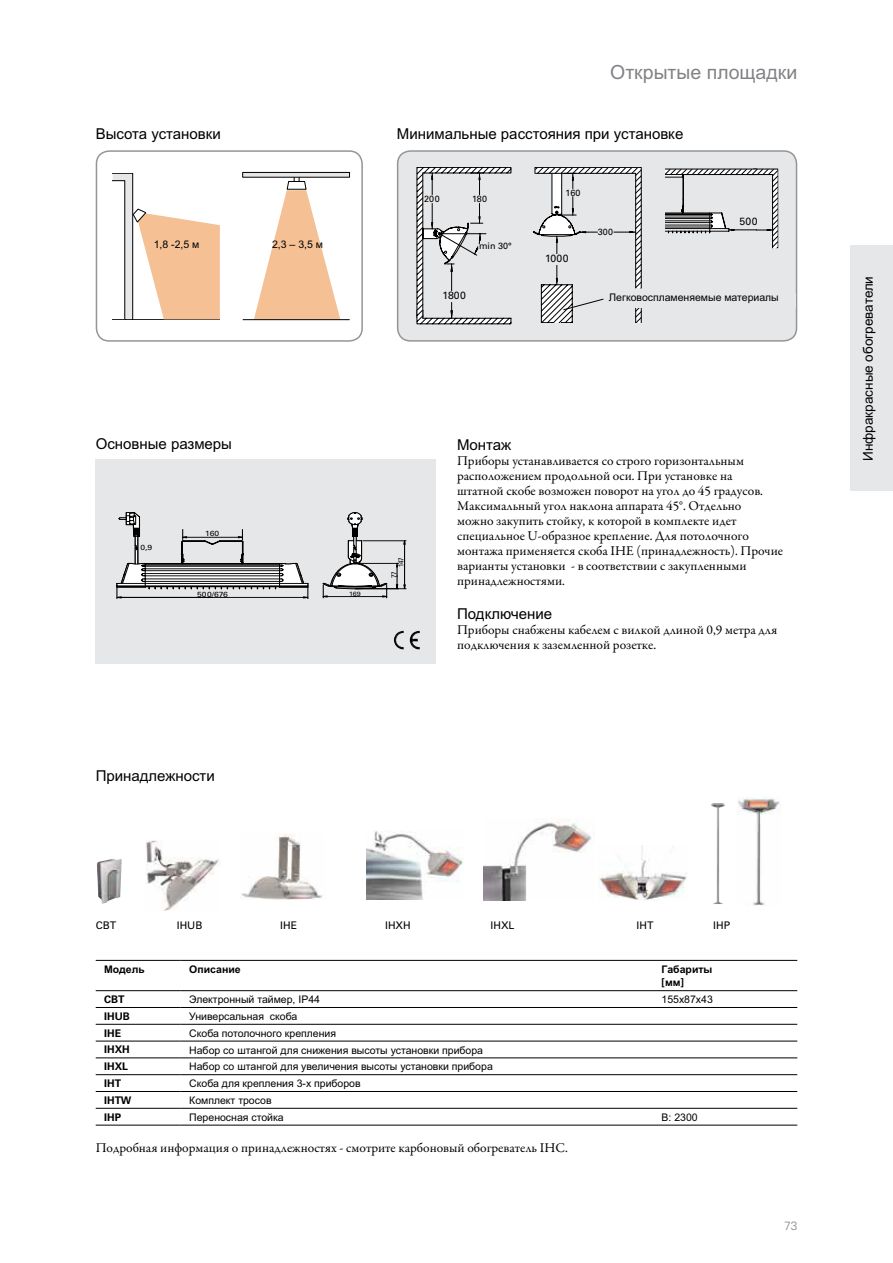
<style>
.page{position:relative;width:893px;height:1263px;background:#fff}
.page>*{position:absolute;margin:0;border:0;box-sizing:border-box;transform-origin:0 0}
.t1{font:19.5px "Arial Cyr";color:#808285}
.t2{font:15px "Arial Cyr";color:#000}
.t3{font:13.5px/15px "Garamond Premr Pro";color:#000}
.t4{font:13.5px "Arial Cyr";color:#000}
.t5{font:300 12px "Univers";color:#808285}
.t6{font:10.5px "Arial Cyr";color:#000}
.t7{font:10.5px "Univers";color:#000}
.t8{font:700 10.5px "Univers";color:#000}
.t9{font:700 10.5px/13.5px "Arial Cyr";color:#000}
.t10{font:9px "Univers";color:#000}
.t11{font:7.35px "Univers";color:#000;scale:1.15 1}
.t12{font:7.05px "Univers";color:#000;scale:.87 1}
.t13{font:6.15px "Univers";color:#000;scale:1.15 1}
.s1{font-family:"Univers"}
</style>
<div class="page">
<img style="left:738px;top:798px;width:43px;height:107px">
<img style="left:711px;top:803px;width:14px;height:101px">
<img style="left:598px;top:846px;width:89px;height:54px">
<img style="left:146px;top:841px;width:73px;height:70px">
<img style="left:366px;top:831px;width:98px;height:69px">
<img style="left:483px;top:820px;width:109px;height:80px">
<img style="left:241px;top:833px;width:82px;height:67px">
<div style="left:243px;top:172px;width:107px;height:5px;background:#e6e7e8"></div>
<div style="left:243px;top:172px;width:107px;height:5px;border:1px solid #000"></div>
<hr style="left:243px;top:319px;width:107px;height:1px;background:#000">
<svg style="left:254px;top:177px;width:86px;height:142px"></svg>
<svg style="left:113px;top:173px;width:107px;height:147px"></svg>
<img style="left:98px;top:859px;width:23px;height:3px">
<div style="left:96px;top:150px;width:267px;height:192px;border:2px solid #939598;border-radius:13px"></div>
<div style="left:96px;top:459px;width:340px;height:204px;background:#e6e7e8"></div>
<svg style="left:116px;top:512px;width:291px;height:87px"></svg>
<div style="left:398px;top:151px;width:398px;height:190px;background:#e6e7e8;border-radius:13px"></div>
<div style="left:397px;top:150px;width:400px;height:192px;border:2px solid #939598;border-radius:13px"></div>
<hr style="left:535px;top:366px;width:101px;height:1px;background:#000">
<svg style="left:417px;top:167px;width:95px;height:157px"></svg>
<svg style="left:665px;top:169px;width:113px;height:79px"></svg>
<div style="left:740px;top:217px;width:23px;height:11px;background:#e6e7e8"></div>
<div style="left:442px;top:291px;width:24px;height:10px;background:#e6e7e8"></div>
<img style="left:394px;top:631px;width:26px;height:18px">
<svg style="left:533px;top:167px;width:108px;height:156px"></svg>
<div style="left:613px;top:288px;width:72px;height:17px;background:#e6e7e8;border-radius:6px"></div>
<div style="left:850px;top:246px;width:43px;height:245px;background:#e6e7e8"></div>
<div style="left:609px;top:293px;width:187px;height:14px;background:#e6e7e8"></div>
<hr style="left:181px;top:960px;width:472px;height:1px;background:#000">
<hr style="left:653px;top:960px;width:144px;height:1px;background:#000">
<hr style="left:96px;top:960px;width:85px;height:1px;background:#000">
<hr style="left:96px;top:990px;width:85px;height:1px;background:#000">
<hr style="left:181px;top:990px;width:472px;height:1px;background:#000">
<hr style="left:653px;top:990px;width:144px;height:1px;background:#000">
<hr style="left:96px;top:1007px;width:85px;height:1px;background:#000">
<hr style="left:181px;top:1007px;width:472px;height:1px;background:#000">
<hr style="left:653px;top:1007px;width:144px;height:1px;background:#000">
<hr style="left:96px;top:1024px;width:85px;height:1px;background:#000">
<hr style="left:181px;top:1024px;width:472px;height:1px;background:#000">
<hr style="left:653px;top:1024px;width:144px;height:1px;background:#000">
<hr style="left:96px;top:1041px;width:85px;height:1px;background:#000">
<hr style="left:181px;top:1041px;width:472px;height:1px;background:#000">
<hr style="left:653px;top:1041px;width:144px;height:1px;background:#000">
<hr style="left:96px;top:1057px;width:85px;height:1px;background:#000">
<hr style="left:181px;top:1057px;width:472px;height:1px;background:#000">
<hr style="left:653px;top:1057px;width:144px;height:1px;background:#000">
<hr style="left:96px;top:1074px;width:85px;height:1px;background:#000">
<hr style="left:181px;top:1074px;width:472px;height:1px;background:#000">
<hr style="left:653px;top:1074px;width:144px;height:1px;background:#000">
<hr style="left:96px;top:1091px;width:85px;height:1px;background:#000">
<hr style="left:181px;top:1091px;width:472px;height:1px;background:#000">
<hr style="left:653px;top:1091px;width:144px;height:1px;background:#000">
<hr style="left:96px;top:1108px;width:85px;height:1px;background:#000">
<hr style="left:181px;top:1108px;width:472px;height:1px;background:#000">
<hr style="left:653px;top:1108px;width:144px;height:1px;background:#000">
<hr style="left:96px;top:1125px;width:85px;height:1px;background:#000">
<hr style="left:181px;top:1125px;width:472px;height:1px;background:#000">
<hr style="left:653px;top:1125px;width:144px;height:1px;background:#000">
<p class="t1" style="left:610px;top:61px;width:189px">Открытые площадки</p>
<p class="t2" style="left:96px;top:126px;width:127px">Высота установки</p>
<p class="t2" style="left:397px;top:126px;width:288px">Минимальные расстояния при установке</p>
<p class="t6" style="left:154px;top:238px;width:47px">1,8 -2,5 м</p>
<p class="t6" style="left:272px;top:238px;width:52px">2,3 – 3,5 м</p>
<p class="t10" style="left:424px;top:194px;width:17px">200</p>
<p class="t10" style="left:472px;top:194px;width:16px">180</p>
<p class="t10" style="left:479px;top:241px;width:34px">min 30°</p>
<p class="t7" style="left:442px;top:289px;width:25px">1800</p>
<p class="t10" style="left:449px;top:292px;width:8px">B</p>
<p class="t10" style="left:566px;top:187px;width:16px">160</p>
<p class="t7" style="left:545px;top:252px;width:25px">1000</p>
<p class="t10" style="left:553px;top:256px;width:8px">A</p>
<p class="t10" style="left:598px;top:226px;width:17px">300</p>
<p class="t7" style="left:740px;top:215px;width:19px">500</p>
<p class="t6" style="left:609px;top:292px;width:172px">Легковоспламеняемые материалы</p>
<p class="t2" style="left:96px;top:435px;width:138px">Основные размеры</p>
<p class="t11" style="left:140px;top:543px;width:12px">0,9</p>
<p class="t11" style="left:205px;top:529px;width:14px">160</p>
<p class="t11" style="left:197px;top:590px;width:28px">500/676</p>
<p class="t13" style="left:349px;top:590px;width:12px">169</p>
<p class="t12" style="left:397px;top:567px;width:13px;rotate:-90deg">147</p>
<p class="t12" style="left:390px;top:578px;width:9px;rotate:-90deg">77</p>
<p class="t2" style="left:96px;top:767px;width:121px">Принадлежности</p>
<p class="t2" style="left:457px;top:436px;width:56px">Mонтаж</p>
<p class="t3" style="left:457px;top:453px;width:328px">Приборы устанавливается со строго горизонтальным расположением продольной оси. При установке на<br>штатной скобе возможен поворот на угол до 45 градусов.<br>Максимальный угол наклона аппарата 45°. Отдельно<br>можно закупить стойку, к которой в комплекте идет специальное U-образное крепление. Для потолочного монтажа применяется скоба IHE (принадлежность). Прочие варианты установки - в соответствии с закупленными принадлежностями.</p>
<p class="t2" style="left:457px;top:605px;width:97px">Подключение</p>
<p class="t3" style="left:457px;top:623px;width:322px">Приборы снабжены кабелем с вилкой длиной 0,9 метра для подключения к заземленной розетке.</p>
<p class="t7" style="left:96px;top:919px;width:22px">CBT</p>
<p class="t7" style="left:177px;top:919px;width:27px">IHUB</p>
<p class="t7" style="left:280px;top:919px;width:18px">IHE</p>
<p class="t7" style="left:385px;top:919px;width:27px">IHXH</p>
<p class="t7" style="left:491px;top:919px;width:25px">IHXL</p>
<p class="t7" style="left:636px;top:919px;width:18px">IHT</p>
<p class="t7" style="left:713px;top:919px;width:18px">IHP</p>
<p class="t9" style="left:104px;top:962px;width:42px">Модель</p>
<p class="t9" style="left:189px;top:962px;width:53px">Описание</p>
<p class="t9" style="left:661px;top:962px;width:52px">Габариты <span class="s1">[</span>мм<span class="s1">]</span></p>
<p class="t8" style="left:104px;top:993px;width:22px">CBT</p>
<p class="t6" style="left:189px;top:994px;width:132px">Электронный таймер, IP44</p>
<p class="t6" style="left:661px;top:994px;width:53px">155x87x43</p>
<p class="t8" style="left:104px;top:1010px;width:27px">IHUB</p>
<p class="t6" style="left:189px;top:1010px;width:110px">Универсальная скоба</p>
<p class="t8" style="left:104px;top:1027px;width:18px">IHE</p>
<p class="t6" style="left:189px;top:1027px;width:148px">Cкоба потолочного крепления</p>
<p class="t8" style="left:104px;top:1043px;width:27px">IHXH</p>
<p class="t6" style="left:189px;top:1044px;width:295px">Набор со штангой для снижения высоты установки прибора</p>
<p class="t8" style="left:104px;top:1060px;width:25px">IHXL</p>
<p class="t6" style="left:189px;top:1061px;width:305px">Набор со штангой для увеличения высоты установки прибора</p>
<p class="t8" style="left:104px;top:1077px;width:18px">IHT</p>
<p class="t6" style="left:189px;top:1078px;width:173px">Скоба для крепления 3-х приборов</p>
<p class="t8" style="left:104px;top:1094px;width:29px">IHTW</p>
<p class="t6" style="left:189px;top:1094px;width:84px">Комплект тросов</p>
<p class="t8" style="left:104px;top:1111px;width:18px">IHP</p>
<p class="t6" style="left:189px;top:1111px;width:96px">Переносная стойка</p>
<p class="t6" style="left:661px;top:1111px;width:38px">B: 2300</p>
<p class="t3" style="left:96px;top:1140px;width:474px">Подробная информация о принадлежностях - смотрите карбоновый обогреватель IHC.</p>
<p class="t5" style="left:784px;top:1218px;width:15px">73</p>
<p class="t4" style="left:860px;top:461px;width:186px;rotate:-90deg">Инфракрасные обогреватели</p>
</div>
